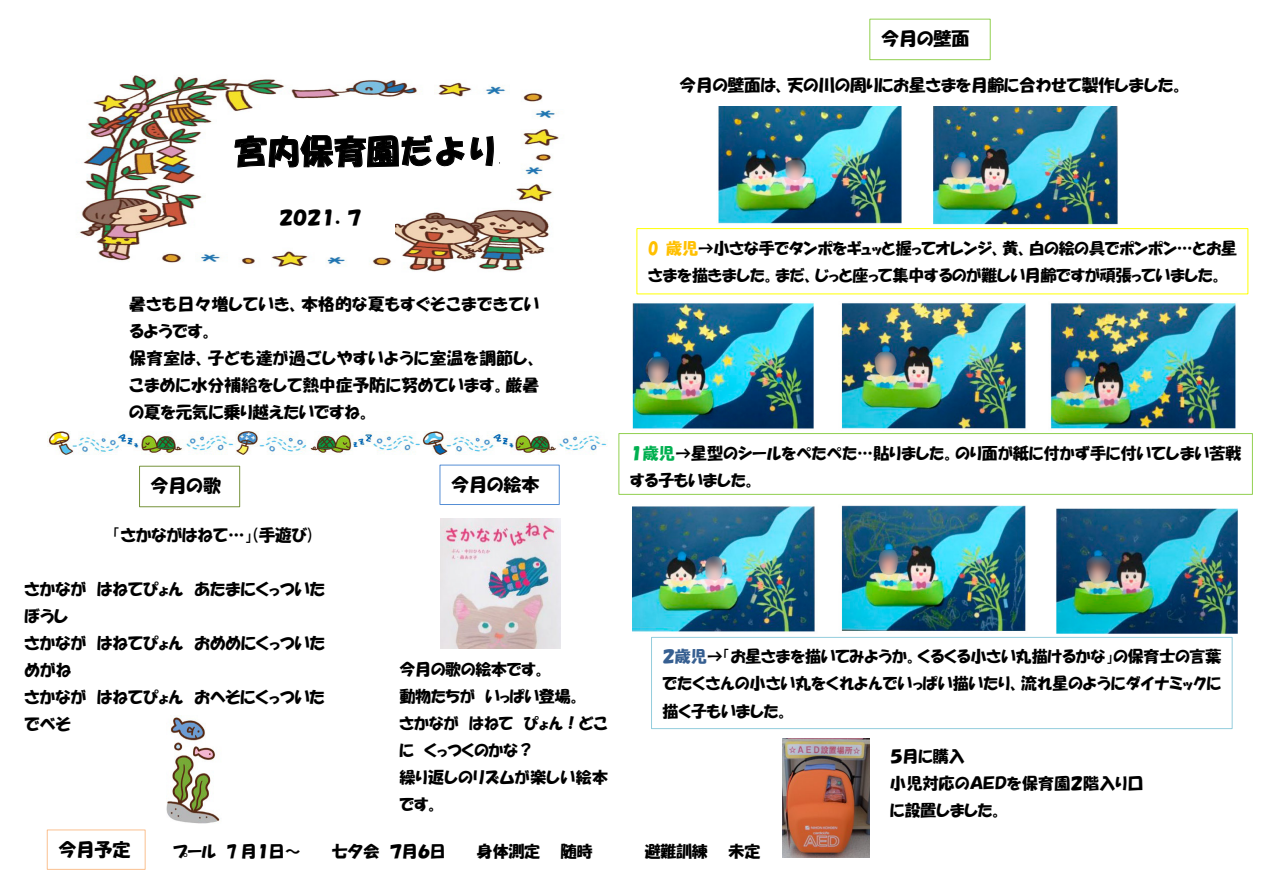
<style>
.page{position:relative;width:1263px;height:894px;background:#fff}
.page>*{position:absolute;margin:0;border:0;box-sizing:border-box;transform-origin:0 0}
.t1{font:33px "HGS Soei Kakupoptai";color:#000}
.t2{font:18px "HGP Soei Kakupoptai";color:#000}
.t3{font:16.5px/27px "HGP Soei Kakupoptai";letter-spacing:.005em;color:#000}
.t4{font:15.9px/27px "HGP Soei Kakupoptai";color:#000}
.s1{color:#ffc000}
.s2{color:#00b050}
.s3{color:#365f91}
</style>
<div class="page">
<img style="left:632px;top:106px;width:605px;height:527px">
<img style="left:79px;top:75px;width:480px;height:197px">
<div style="left:869px;top:19px;width:121px;height:41px;background:#fff;border:1px solid #92d050"></div>
<div style="left:47px;top:829px;width:99px;height:40px;background:#fff;border:1px solid #fac090"></div>
<div style="left:636px;top:228px;width:612px;height:66px;background:#fff;border:1px solid #ff0"></div>
<div style="left:618px;top:433px;width:634px;height:61px;background:#fff;border:1px solid #92d050"></div>
<div style="left:223px;top:118px;width:288px;height:80px;background:#fff"></div>
<svg style="left:234px;top:134px;width:266px;height:34px"></svg>
<div style="left:651px;top:636px;width:581px;height:92px;background:#fff;border:1px solid #93cddd"></div>
<div style="left:268px;top:198px;width:127px;height:48px;background:#fff"></div>
<img style="left:47px;top:431px;width:560px;height:23px">
<div style="left:139px;top:465px;width:101px;height:42px;background:#fff;border:1px solid #77933c"></div>
<img style="left:167px;top:715px;width:53px;height:108px">
<img style="left:782px;top:738px;width:87px;height:119px">
<img style="left:440px;top:518px;width:121px;height:131px">
<p class="t2" style="left:881px;top:29px;width:90px">今月の壁面</p>
<h1 class="t1" style="left:234px;top:134px;width:266px">宮内保育園だより</h1>
<p class="t2" style="left:279px;top:208px;width:84px">２０２１．７</p>
<p class="t3" style="left:129px;top:290px;width:411px">暑さも日々増していき、本格的な夏もすぐそこまできているようです。<br>保育室は、子ども達が過ごしやすいように室温を調節し、こまめに水分補給をして熱中症予防に努めています。厳暑の夏を元気に乗り越えたいですね。</p>
<p class="t2" style="left:151px;top:476px;width:72px">今月の歌</p>
<p class="t3" style="left:113px;top:521px;width:202px">「さかながはねて…」(手遊び)</p>
<p class="t3" style="left:25px;top:575px;width:302px">さかなが はねてぴょん あたまにくっついたぼうし<br>さかなが はねてぴょん おめめにくっついためがね<br>さかなが はねてぴょん おへそにくっついたでべそ</p>
<p class="t2" style="left:451px;top:475px;width:90px">今月の絵本</p>
<p class="t4" style="left:399px;top:655px;width:210px">今月の歌の絵本です。<br>動物たちが いっぱい登場。<br>さかなが はねて ぴょん！どこに くっつくのかな？<br>繰り返しのリズムが楽しい絵本です。</p>
<p class="t3" style="left:680px;top:71px;width:506px">今月の壁面は、天の川の周りにお星さまを月齢に合わせて製作しました。</p>
<p class="t4" style="left:648px;top:234px;width:590px"><span class="s1">0 歳児</span>→小さな手でタンポをギュッと握ってオレンジ、黄、白の絵の具でポンポン…とお星さまを描きました。まだ、じっと座って集中するのが難しい月齢ですが頑張っていました。</p>
<p class="t4" style="left:630px;top:439px;width:613px"><span class="s2">１歳児</span>→星型のシールをぺたぺた…貼りました。のり面が紙に付かず手に付いてしまい苦戦する子もいました。</p>
<p class="t4" style="left:662px;top:642px;width:560px;text-align:justify"><span class="s3">２歳児</span>→「お星さまを描いてみようか。くるくる小さい丸描けるかな」の保育士の言葉でたくさんの小さい丸をくれよんでいっぱい描いたり、流れ星のようにダイナミックに描く子もいました。</p>
<p class="t4" style="left:890px;top:742px;width:255px">５月に購入<br>小児対応のＡＥＤを保育園２階入り口に設置しました。</p>
<p class="t2" style="left:58px;top:839px;width:73px">今月予定</p>
<p class="t4" style="left:173px;top:837px;width:129px">プール 7 月１日～</p>
<p class="t4" style="left:332px;top:837px;width:116px">七夕会 ７月６日</p>
<p class="t4" style="left:477px;top:837px;width:65px">身体測定</p>
<p class="t4" style="left:561px;top:837px;width:33px">随時</p>
<p class="t4" style="left:645px;top:837px;width:65px">避難訓練</p>
<p class="t4" style="left:728px;top:837px;width:33px">未定</p>
</div>
